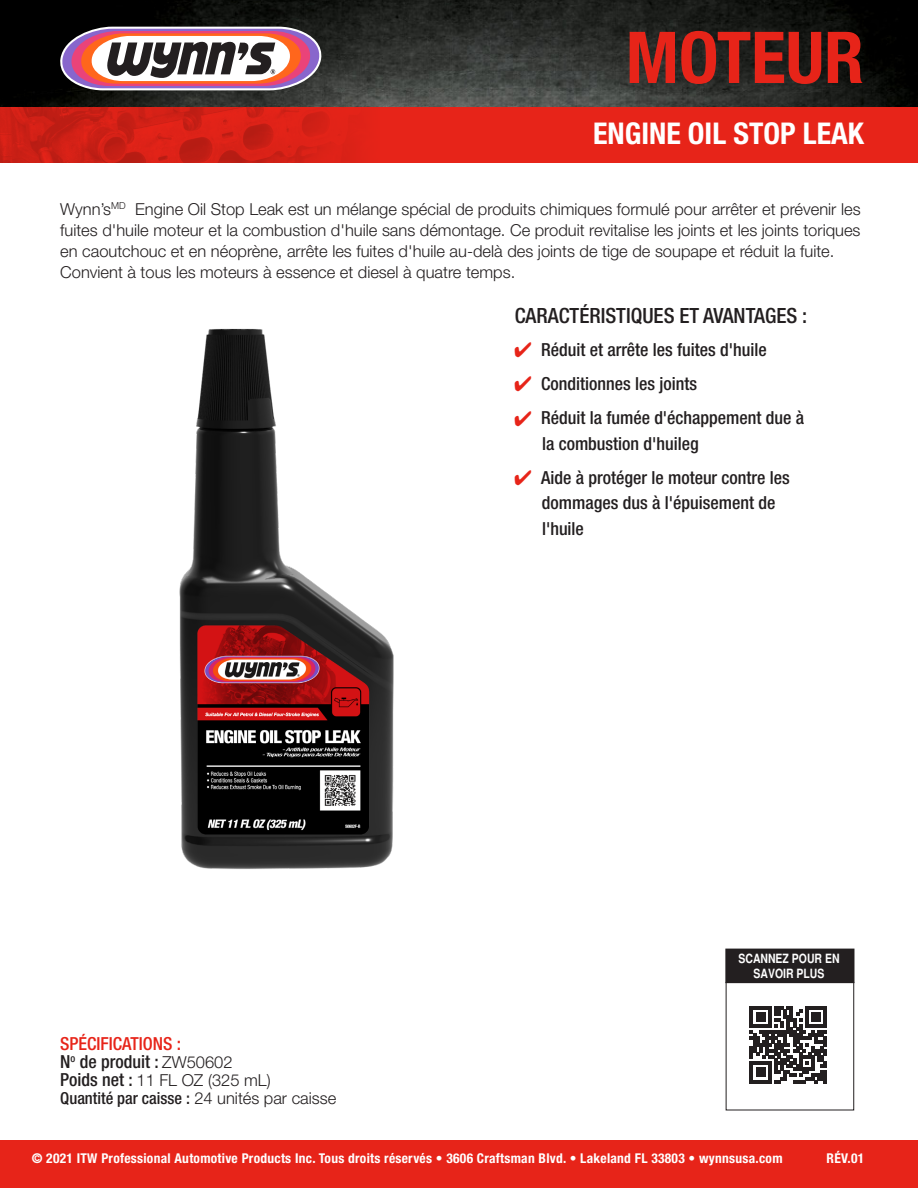
<style>
.page{position:relative;width:918px;height:1188px;background:#fff}
.page>*{position:absolute;margin:0;border:0;box-sizing:border-box;transform-origin:0 0}
.t1{font:700 condensed 71.55px "Helvetica Neue LT Std";color:#e72419}
.t2{font:700 condensed 30px "Helvetica Neue LT Std";color:#fff}
.t3{font:500 condensed 21px "Helvetica Neue LT Std";color:#231f20}
.t4{font:500 condensed 18px/25.5px "Helvetica Neue LT Std";color:#231f20}
.t5{font:500 condensed 18px/18px "Helvetica Neue LT Std";color:#e72419}
.t6{font:300 16.5px/21px "Helvetica Neue LT Std";color:#231f20}
.t7{font:700 condensed 13.5px "Helvetica Neue LT Std";letter-spacing:.02em;color:#fff}
.t8{font:700 condensed 12.75px/15.3px "Helvetica";color:#fff;text-align:center}
.s1{color:#e72419}
.s2{color:#231f20}
.s3{font-weight:300;font-stretch:normal;font-size:16.5px;color:#231f20}
.s4{font-weight:500;font-stretch:condensed;font-size:18px}
.s5{font-weight:500;font-stretch:condensed}
</style>
<div class="page">
<div style="left:0;top:1140px;width:918px;height:48px;background:#e72419"></div>
<img style="left:0;top:0;width:918px;height:108px">
<div style="left:0;top:108px;width:918px;height:55px;background:#e72419"></div>
<img style="left:0;top:108px;width:356px;height:55px">
<svg style="left:59px;top:27px;width:263px;height:63px"></svg>
<svg style="left:750px;top:1006px;width:77px;height:77px"></svg>
<div style="left:726px;top:949px;width:128px;height:33px;background:#231f20"></div>
<div style="left:725px;top:949px;width:129px;height:34px;border:2px solid #231f20"></div>
<img style="left:179px;top:328px;width:215px;height:541px">
<h1 class="t1" style="left:626px;top:14px;width:240px">MOTEUR</h1>
<p class="t2" style="left:593px;top:116px;width:272px">ENGINE OIL STOP LEAK</p>
<p class="t6" style="left:60px;top:198px;width:802px">Wynn’s<sup>MD</sup> Engine Oil Stop Leak est un mélange spécial de produits chimiques formulé pour arrêter et prévenir les fuites d'huile moteur et la combustion d'huile sans démontage. Ce produit revitalise les joints et les joints toriques en caoutchouc et en néoprène, arrête les fuites d'huile au-delà des joints de tige de soupape et réduit la fuite.<br>Convient à tous les moteurs à essence et diesel à quatre temps.</p>
<p class="t3" style="left:515px;top:303px;width:294px">CARACTÉRISTIQUES ET AVANTAGES :</p>
<p class="t4" style="left:514px;top:336px;width:254px"><span class="s1">✔</span> Réduit et arrête les fuites d'huile</p>
<p class="t4" style="left:514px;top:371px;width:185px"><span class="s1">✔</span> Conditionnes les joints</p>
<p class="t4" style="left:542px;top:405px;width:264px;text-indent:-28px"><span class="s1">✔</span> Réduit la fumée d'échappement due à la combustion d'huileg</p>
<p class="t4" style="left:542px;top:464px;width:249px;text-indent:-28px"><span class="s1">✔</span> Aide à protéger le moteur contre les dommages dus à l'épuisement de l'huile</p>
<p class="t5" style="left:60px;top:1035px;width:174px">SPÉCIFICATIONS :<br><span class="s2">N</span><sup>o</sup> <span class="s2">de produit :</span> <span class="s3">ZW50602</span></p>
<p class="t6" style="left:60px;top:1071px;width:278px;line-height:18px"><span class="s4">Poids net :</span> 11 FL OZ (325 mL)<br><span class="s5">Quantité par caisse :</span> 24 unités par caisse</p>
<p class="t8" style="left:738px;top:951px;width:103px">SCANNEZ POUR EN<br>SAVOIR PLUS</p>
<p class="t7" style="left:32px;top:1150px;width:752px">© 2021 ITW Professional Automotive Products Inc. Tous droits réservés • 3606 Craftsman Blvd. • Lakeland FL 33803 • wynnsusa.com</p>
<p class="t7" style="left:827px;top:1150px;width:39px">RÉV.01</p>
</div>
